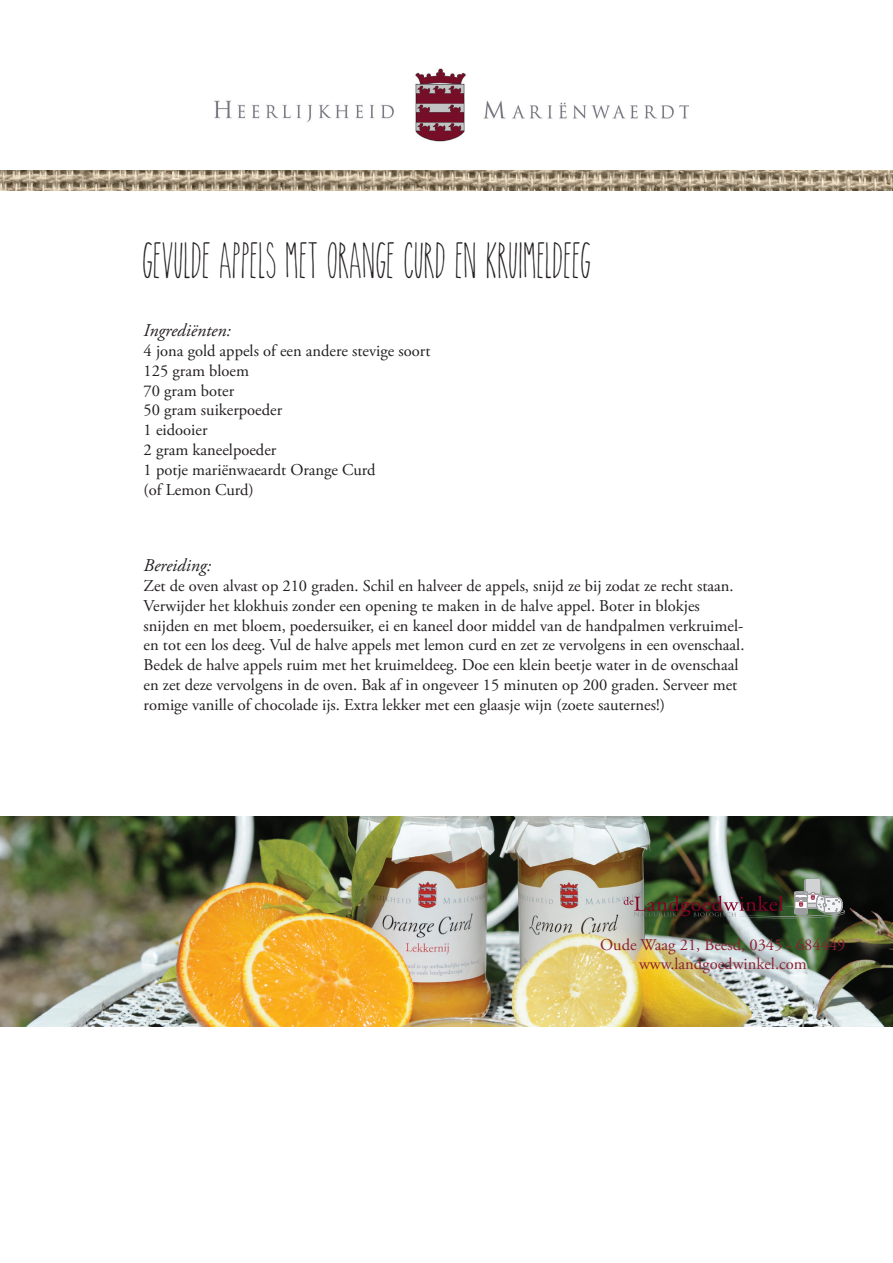
<style>
.page{position:relative;width:893px;height:1263px;background:#fff}
.page>*{position:absolute;margin:0;border:0;box-sizing:border-box;transform-origin:0 0}
.t1{font:36px "The Skinny";color:#231f20}
.t2{font:italic 18px "Adobe Garamond Pro";color:#231f20}
.t3{font:16.5px/19.8px "Adobe Garamond Pro";color:#231f20}
.t4{font:16.5px/19.8px "Adobe Garamond Pro";color:#8b2131;text-align:center}
</style>
<div class="page">
<img style="left:0;top:170px;width:893px;height:20px">
<img style="left:0;top:816px;width:893px;height:211px">
<img style="left:624px;top:880px;width:221px;height:38px">
<img style="left:215px;top:68px;width:474px;height:74px">
<h1 class="t1" style="left:144px;top:242px;width:450px">GEVULDE APPELS MET ORANGE CURD EN KRUIMELDEEG</h1>
<p class="t2" style="left:144px;top:320px;width:89px">Ingrediënten:</p>
<p class="t3" style="left:144px;top:341px;width:288px">4 jona gold appels of een andere stevige soort<br>125 gram bloem<br>70 gram boter<br>50 gram suikerpoeder<br>1 eidooier<br>2 gram kaneelpoeder<br>1 potje mariënwaeardt Orange Curd<br>(of Lemon Curd)</p>
<p class="t2" style="left:144px;top:555px;width:69px">Bereiding:</p>
<p class="t3" style="left:144px;top:576px;width:602px">Zet de oven alvast op 210 graden. Schil en halveer de appels, snijd ze bij zodat ze recht staan.<br>Verwijder het klokhuis zonder een opening te maken in de halve appel. Boter in blokjes snijden en met bloem, poedersuiker, ei en kaneel door middel van de handpalmen verkruimel&shy;en tot een los deeg. Vul de halve appels met lemon curd en zet ze vervolgens in een ovenschaal.<br>Bedek de halve appels ruim met het kruimeldeeg. Doe een klein beetje water in de ovenschaal en zet deze vervolgens in de oven. Bak af in ongeveer 15 minuten op 200 graden. Serveer met romige vanille of chocolade ijs. Extra lekker met een glaasje wijn (zoete sauternes!)</p>
<p class="t4" style="left:600px;top:935px;width:247px">Oude Waag 21, Beesd, 0345 - 684449 www.landgoedwinkel.com</p>
</div>
